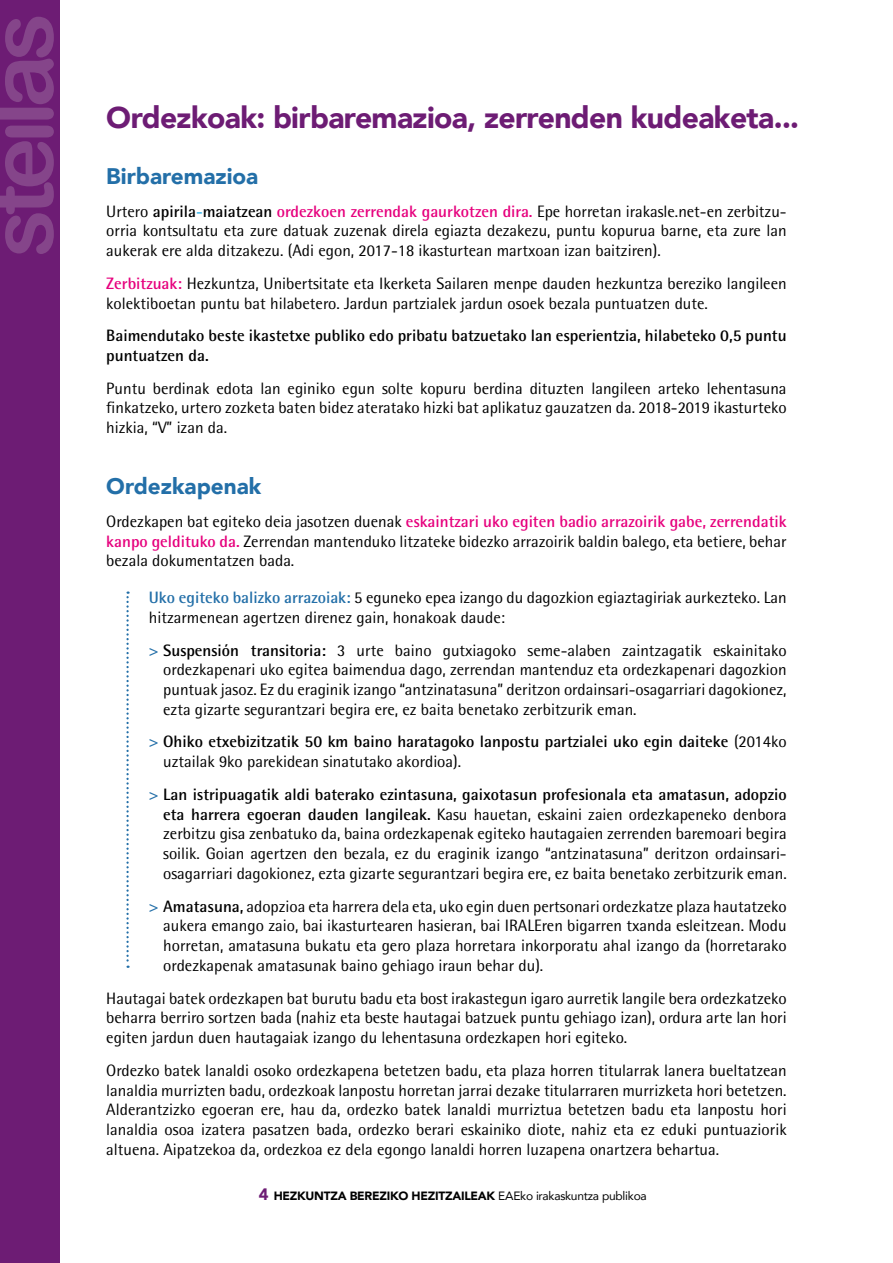
<style>
.page{position:relative;width:893px;height:1263px;background:#fff}
.page>*{position:absolute;margin:0;border:0;box-sizing:border-box;transform-origin:0 0}
.t1{font:90px "Arial Rounded MT Bold";letter-spacing:-.07em;color:#85458a}
.t2{font:900 30px "Avenir";letter-spacing:-.02em;color:#6d1c74}
.t3{font:900 22.5px "Avenir";color:#236fa8}
.t4{font:16.5px/19.8px "Rotis Semi Sans";color:#000;text-align:justify}
.t5{font:700 16.5px/19.8px "Rotis Semi Sans";color:#000}
.t6{font:900 12px "Avenir";letter-spacing:-.02em;color:#000}
.s1{font-weight:700}
.s2{color:#009fe3}
.s3{font-weight:700;color:#e6007d}
.s4{font-weight:700;color:#236fa8}
.s5{color:#236fa8}
.s6{font-weight:400}
.s7{font-size:16.5px;color:#6d1c74}
</style>
<div class="page">
<div style="left:0;top:0;width:60px;height:1263px;background:#6d1c74"></div>
<svg style="left:126px;top:591px;width:3px;height:377px"></svg>
<h1 class="t1" style="left:-32px;top:258px;width:246px;rotate:-90deg">steilas</h1>
<h2 class="t2" style="left:106px;top:92px;width:694px">Ordezkoak: birbaremazioa, zerrenden kudeaketa...</h2>
<h3 class="t3" style="left:106px;top:157px;width:154px">Birbaremazioa</h3>
<p class="t4" style="left:106px;top:201px;width:682px">Urtero <span class="s1">apirila</span><span class="s2">-</span><span class="s1">maiatzean</span> <span class="s3">ordezkoen zerrendak gaurkotzen dira.</span> Epe horretan irakasle.net-en zerbitzu&shy;orria kontsultatu eta zure datuak zuzenak direla egiazta dezakezu, puntu kopurua barne, eta zure lan aukerak ere alda ditzakezu. (Adi egon, 2017-18 ikasturtean martxoan izan baitziren).</p>
<p class="t4" style="left:106px;top:273px;width:682px"><span class="s3">Zerbitzuak:</span> Hezkuntza, Unibertsitate eta Ikerketa Sailaren menpe dauden hezkuntza bereziko langileen kolektiboetan puntu bat hilabetero. Jardun partzialek jardun osoek bezala puntuatzen dute.</p>
<p class="t5" style="left:106px;top:325px;width:682px">Baimendutako beste ikastetxe publiko edo pribatu batzuetako lan esperientzia, hilabeteko 0,5 puntu puntuatzen da.</p>
<p class="t4" style="left:106px;top:378px;width:682px">Puntu berdinak edota lan eginiko egun solte kopuru berdina dituzten langileen arteko lehentasuna finkatzeko, urtero zozketa baten bidez ateratako hizki bat aplikatuz gauzatzen da. 2018-2019 ikasturteko hizkia, “V” izan da.</p>
<h3 class="t3" style="left:106px;top:467px;width:157px">Ordezkapenak</h3>
<p class="t4" style="left:106px;top:511px;width:682px">Ordezkapen bat egiteko deia jasotzen duenak <span class="s3">eskaintzari uko egiten badio arrazoirik gabe, zerrendatik kanpo geldituko da.</span> Zerrendan mantenduko litzateke bidezko arrazoirik baldin balego, eta betiere, behar bezala dokumentatzen bada.</p>
<p class="t4" style="left:149px;top:587px;width:639px"><span class="s4">Uko egiteko balizko arrazoiak:</span> 5 eguneko epea izango du dagozkion egiaztagiriak aurkezteko. Lan hitzarmenean agertzen direnez gain, honakoak daude:</p>
<p class="t4" style="left:163px;top:640px;width:625px;text-indent:-14px"><span class="s4">&gt;</span> <span class="s1">Suspensión transitoria:</span> 3 urte baino gutxiagoko seme-alaben zaintzagatik eskainitako ordezkapenari uko egitea baimendua dago, zerrendan mantenduz eta ordezkapenari dagozkion puntuak jasoz. Ez du eraginik izango “antzinatasuna” deritzon ordainsari-osagarriari dagokionez, ezta gizarte segurantzari begira ere, ez baita benetako zerbitzurik eman.</p>
<p class="t5" style="left:163px;top:732px;width:625px;text-indent:-14px"><span class="s5">&gt;</span> Ohiko etxebizitzatik 50 km baino haratagoko lanpostu partzialei uko egin daiteke <span class="s6">(2014ko uztailak 9ko parekidean sinatutako akordioa).</span></p>
<p class="t4" style="left:163px;top:784px;width:625px;text-indent:-14px"><span class="s4">&gt;</span> <span class="s1">Lan istripuagatik aldi baterako ezintasuna, gaixotasun profesionala eta amatasun, adopzio eta harrera egoeran dauden langileak.</span> Kasu hauetan, eskaini zaien ordezkapeneko denbora zerbitzu gisa zenbatuko da, baina ordezkapenak egiteko hautagaien zerrenden baremoari begira soilik. Goian agertzen den bezala, ez du eraginik izango “antzinatasuna” deritzon ordainsari&shy;osagarriari dagokionez, ezta gizarte segurantzari begira ere, ez baita benetako zerbitzurik eman.</p>
<p class="t4" style="left:163px;top:896px;width:625px;text-indent:-14px"><span class="s4">&gt;</span> <span class="s1">Amatasuna,</span> adopzioa eta harrera dela eta, uko egin duen pertsonari ordezkatze plaza hautatzeko aukera emango zaio, bai ikasturtearen hasieran, bai IRALEren bigarren txanda esleitzean. Modu horretan, amatasuna bukatu eta gero plaza horretara inkorporatu ahal izango da (horretarako ordezkapenak amatasunak baino gehiago iraun behar du).</p>
<p class="t4" style="left:106px;top:988px;width:682px">Hautagai batek ordezkapen bat burutu badu eta bost irakastegun igaro aurretik langile bera ordezkatzeko beharra berriro sortzen bada (nahiz eta beste hautagai batzuek puntu gehiago izan), ordura arte lan hori egiten jardun duen hautagaiak izango du lehentasuna ordezkapen hori egiteko.</p>
<p class="t4" style="left:106px;top:1060px;width:682px">Ordezko batek lanaldi osoko ordezkapena betetzen badu, eta plaza horren titularrak lanera bueltatzean lanaldia murrizten badu, ordezkoak lanpostu horretan jarrai dezake titularraren murrizketa hori betetzen.<br>Alderantzizko egoeran ere, hau da, ordezko batek lanaldi murriztua betetzen badu eta lanpostu hori lanaldia osoa izatera pasatzen bada, ordezko berari eskainiko diote, nahiz eta ez eduki puntuaziorik altuena. Aipatzekoa da, ordezkoa ez dela egongo lanaldi horren luzapena onartzera behartua.</p>
<p class="t6" style="left:259px;top:1186px;width:389px"><span class="s7">4</span> HEZKUNTZA BEREZIKO HEZITZAILEAK <span class="s6">EAEko irakaskuntza publikoa</span></p>
</div>
